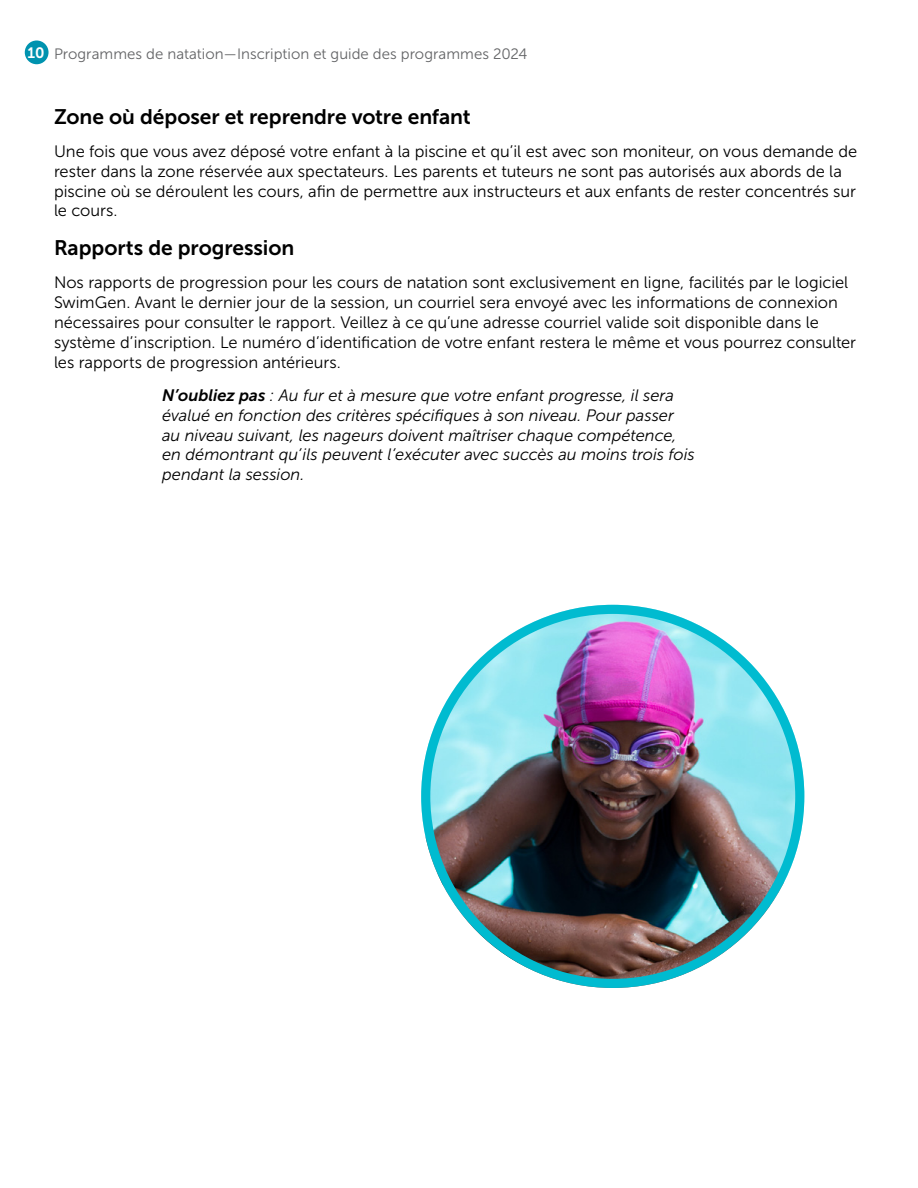
<style>
.page{position:relative;width:918px;height:1188px;background:#fff}
.page>*{position:absolute;margin:0;border:0;box-sizing:border-box;transform-origin:0 0}
.Subheads{font:21px "Museo Sans 700";letter-spacing:-.005em;color:#000}
.Paragraphs{font:16.5px/19.8px "Museo Sans 300";color:#000}
.Paragraphs-2{font:italic 16.5px/19.8px "Museo Sans 300";color:#000}
.t1{font:15px "Museo Sans 300";color:#636466}
.s1{font-family:"Museo Sans 700";color:#fff}
.s2{font-family:"Museo Sans 700"}
</style>
<div class="page">
<img style="left:421px;top:605px;width:383px;height:383px;border-radius:192px">
<div style="left:421px;top:605px;width:383px;height:383px;border:9px solid #00bbd0;border-radius:50%"></div>
<div style="left:25px;top:41px;width:24px;height:23px;background:#0093af;border-radius:50%"></div>
<p class="t1" style="left:28px;top:46px;width:501px"><span class="s1">10</span> Programmes de natation—Inscription et guide des programmes 2024</p>
<p class="Subheads" style="left:54px;top:105px;width:418px">Zone où déposer et reprendre votre enfant</p>
<p class="Paragraphs" style="left:54px;top:142px;width:805px">Une fois que vous avez déposé votre enfant à la piscine et qu’il est avec son moniteur, on vous demande de rester dans la zone réservée aux spectateurs. Les parents et tuteurs ne sont pas autorisés aux abords de la piscine où se déroulent les cours, afin de permettre aux instructeurs et aux enfants de rester concentrés sur le cours.</p>
<p class="Subheads" style="left:54px;top:236px;width:242px">Rapports de progression</p>
<p class="Paragraphs" style="left:54px;top:273px;width:804px">Nos rapports de progression pour les cours de natation sont exclusivement en ligne, facilités par le logiciel SwimGen. Avant le dernier jour de la session, un courriel sera envoyé avec les informations de connexion nécessaires pour consulter le rapport. Veillez à ce qu’une adresse courriel valide soit disponible dans le système d’inscription. Le numéro d’identification de votre enfant restera le même et vous pourrez consulter les rapports de progression antérieurs.</p>
<p class="Paragraphs-2" style="left:162px;top:385px;width:534px"><span class="s2">N’oubliez pas</span> : Au fur et à mesure que votre enfant progresse, il sera évalué en fonction des critères spécifiques à son niveau. Pour passer au niveau suivant, les nageurs doivent maîtriser chaque compétence, en démontrant qu’ils peuvent l’exécuter avec succès au moins trois fois pendant la session.</p>
</div>
